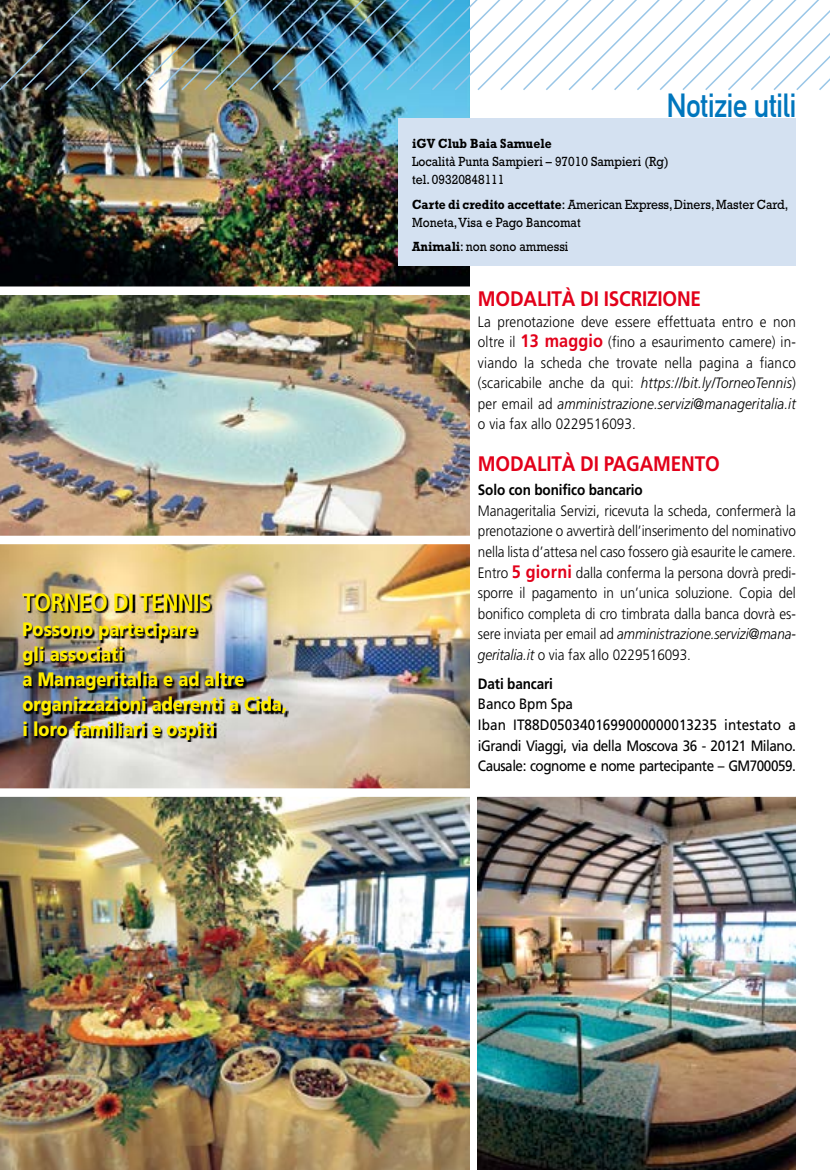
<style>
.page{position:relative;width:830px;height:1170px;background:#fff}
.page>*{position:absolute;margin:0;border:0;box-sizing:border-box;transform-origin:0 0}
.t1{font:33px "DIN Mittelschrift";letter-spacing:-.025em;color:#0076bd;scale:.9 1}
.t2{font:700 25.05px "Frutiger";letter-spacing:-.025em;color:#ffed00;scale:.88 1}
.t3{font:700 21px "Frutiger";letter-spacing:-.01em;color:#e2001a;scale:.9 1}
.t4{font:900 19.5px/25px "Frutiger";color:#ffed00;scale:.85 1}
.t5{font:300 15px/20.5px "Frutiger";letter-spacing:-.005em;color:#000;text-align:justify;scale:.9 1}
.t6{font:15px/20.5px "Frutiger";letter-spacing:-.035em;color:#000;scale:.9 1}
.t7{font:700 15px "Frutiger";letter-spacing:-.01em;color:#000;scale:.9 1}
.t8{font:13.5px/18px "Rockwell";color:#000;scale:.9 1}
.t9{font:700 13.5px "Rockwell";color:#000;scale:.9 1}
.s1{font-weight:700}
.s2{font-weight:700;font-size:18px;color:#e2001a}
.s3{font-style:italic}
</style>
<div class="page">
<img style="left:0;top:796px;width:469px;height:373px">
<img style="left:0;top:92px;width:469px;height:194px">
<img style="left:0;top:0;width:829px;height:92px">
<img style="left:477px;top:796px;width:318px;height:373px">
<img style="left:0;top:295px;width:469px;height:240px">
<img style="left:0;top:544px;width:469px;height:244px">
<hr style="left:829px;top:0;width:1px;height:1169px;background:#f1f6fa">
<div style="left:398px;top:118px;width:397px;height:147px;background:#d4e1f1"></div>
<img style="left:24px;top:595px;width:264px;height:147px">
<h2 class="t2" style="left:23px;top:588px;width:216px">TORNEO DI TENNIS</h2>
<h3 class="t4" style="left:23px;top:616px;width:312px">Possono partecipare<br>gli associati<br>a Manageritalia e ad altre organizzazioni aderenti a Cida, i loro familiari e ospiti</h3>
<h1 class="t1" style="left:666px;top:86px;width:146px">Notizie utili</h1>
<p class="t9" style="left:412px;top:136px;width:156px">iGV Club Baia Samuele</p>
<p class="t8" style="left:412px;top:152px;width:286px">Località Punta Sampieri – 97010 Sampieri (Rg) tel. 09320848111</p>
<p class="t8" style="left:412px;top:195px;width:419px"><span class="s1">Carte di credito accettate</span>: American Express, Diners, Master Card,<br>Moneta, Visa e Pago Bancomat</p>
<p class="t8" style="left:412px;top:237px;width:175px"><span class="s1">Animali</span>: non sono ammessi</p>
<h3 class="t3" style="left:477px;top:286px;width:249px">MODALITÀ DI ISCRIZIONE</h3>
<p class="t5" style="left:477px;top:311px;width:355px">La prenotazione deve essere effettuata entro e non oltre il <span class="s2">13 maggio</span> (fino a esaurimento camere) in&shy;viando la scheda che trovate nella pagina a fianco (scaricabile anche da qui: <span class="s3">https://bit.ly/TorneoTennis</span>) per email ad <span class="s3">amministrazione.servizi@manageritalia.it </span>o via fax allo 0229516093.</p>
<h3 class="t3" style="left:477px;top:451px;width:270px">MODALITÀ DI PAGAMENTO</h3>
<p class="t7" style="left:477px;top:481px;width:184px">Solo con bonifico bancario</p>
<p class="t5" style="left:477px;top:500px;width:355px">Manageritalia Servizi, ricevuta la scheda, confermerà la prenotazione o avvertirà dell’inserimento del nominativo nella lista d’attesa nel caso fossero già esaurite le camere.<br>Entro <span class="s2">5 giorni</span> dalla conferma la persona dovrà predi&shy;sporre il pagamento in un’unica soluzione. Copia del bonifico completa di cro timbrata dalla banca dovrà es&shy;sere inviata per email ad <span class="s3">amministrazione.servizi@mana&shy;geritalia.it</span> o via fax allo 0229516093.</p>
<p class="t7" style="left:477px;top:674px;width:85px">Dati bancari</p>
<p class="t6" style="left:477px;top:693px;width:354px">Banco Bpm Spa<br>Iban IT88D0503401699000000013235 intestato a iGrandi Viaggi, via della Moscova 36 - 20121 Milano.<br>Causale: cognome e nome partecipante – GM700059.</p>
</div>
